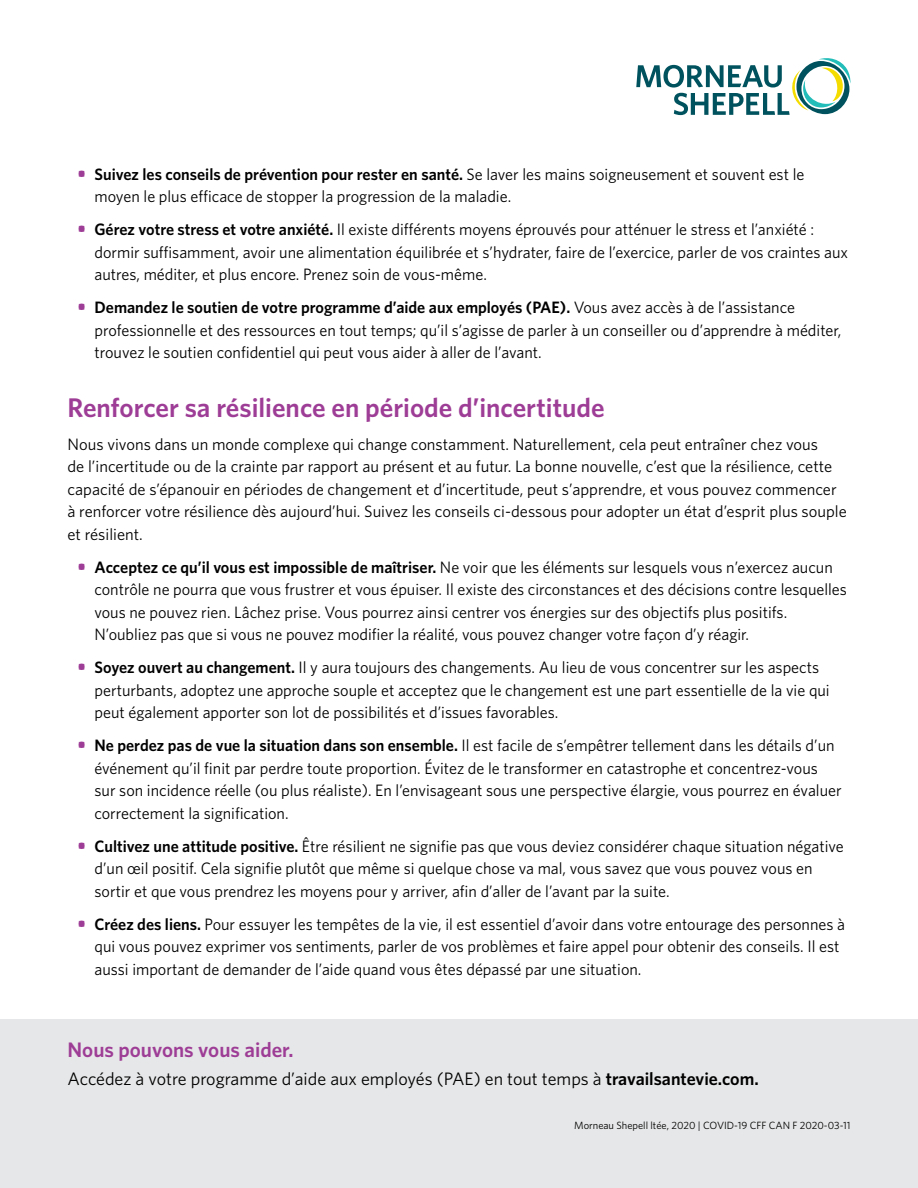
<style>
.page{position:relative;width:918px;height:1188px;background:#fff}
.page>*{position:absolute;margin:0;border:0;box-sizing:border-box;transform-origin:0 0}
.t1{font:600 27px "Whitney";color:#9e3d96}
.t2{font:600 21px "Whitney";color:#9e3d96}
.t3{font:18px "Whitney";color:#000}
.t4{font:16.5px/22.5px "Whitney";color:#000}
.t5{font:10.5px "Whitney";color:#000}
.s1{font-weight:700;font-size:18px;color:#9e3d96}
.s2{font-weight:600}
</style>
<div class="page">
<div style="left:0;top:1019px;width:918px;height:169px;background:#e6e7e8"></div>
<svg style="left:636px;top:58px;width:215px;height:57px"></svg>
<p class="t4" style="left:94px;top:162px;width:711px;text-indent:-17px"><span class="s1">•</span> <span class="s2">Suivez les conseils de prévention pour rester en santé.</span> Se laver les mains soigneusement et souvent est le moyen le plus efficace de stopper la progression de la maladie.</p>
<p class="t4" style="left:94px;top:218px;width:755px;text-indent:-17px"><span class="s1">•</span> <span class="s2">Gérez votre stress et votre anxiété.</span> Il existe différents moyens éprouvés pour atténuer le stress et l’anxiété : dormir suffisamment, avoir une alimentation équilibrée et s’hydrater, faire de l’exercice, parler de vos craintes aux autres, méditer, et plus encore. Prenez soin de vous-même.</p>
<p class="t4" style="left:94px;top:296px;width:748px;text-indent:-17px"><span class="s1">•</span> <span class="s2">Demandez le soutien de votre programme d’aide aux employés (PAE).</span> Vous avez accès à de l’assistance professionnelle et des ressources en tout temps; qu’il s’agisse de parler à un conseiller ou d’apprendre à méditer, trouvez le soutien confidentiel qui peut vous aider à aller de l’avant.</p>
<h1 class="t1" style="left:68px;top:389px;width:539px">Renforcer sa résilience en période d’incertitude</h1>
<p class="t4" style="left:68px;top:432px;width:781px">Nous vivons dans un monde complexe qui change constamment. Naturellement, cela peut entraîner chez vous<br>de l’incertitude ou de la crainte par rapport au présent et au futur. La bonne nouvelle, c’est que la résilience, cette capacité de s’épanouir en périodes de changement et d’incertitude, peut s’apprendre, et vous pouvez commencer à renforcer votre résilience dès aujourd’hui. Suivez les conseils ci-dessous pour adopter un état d’esprit plus souple et résilient.</p>
<p class="t4" style="left:94px;top:555px;width:754px;text-indent:-17px"><span class="s1">•</span> <span class="s2">Acceptez ce qu’il vous est impossible de maîtriser.</span> Ne voir que les éléments sur lesquels vous n’exercez aucun contrôle ne pourra que vous frustrer et vous épuiser. Il existe des circonstances et des décisions contre lesquelles vous ne pouvez rien. Lâchez prise. Vous pourrez ainsi centrer vos énergies sur des objectifs plus positifs.<br>N’oubliez pas que si vous ne pouvez modifier la réalité, vous pouvez changer votre façon d’y réagir.</p>
<p class="t4" style="left:94px;top:656px;width:737px;text-indent:-17px"><span class="s1">•</span> <span class="s2">Soyez ouvert au changement.</span> Il y aura toujours des changements. Au lieu de vous concentrer sur les aspects perturbants, adoptez une approche souple et acceptez que le changement est une part essentielle de la vie qui peut également apporter son lot de possibilités et d’issues favorables.</p>
<p class="t4" style="left:94px;top:734px;width:749px;text-indent:-17px"><span class="s1">•</span> <span class="s2">Ne perdez pas de vue la situation dans son ensemble.</span> Il est facile de s’empêtrer tellement dans les détails d’un événement qu’il finit par perdre toute proportion. Évitez de le transformer en catastrophe et concentrez-vous sur son incidence réelle (ou plus réaliste). En l’envisageant sous une perspective élargie, vous pourrez en évaluer correctement la signification.</p>
<p class="t4" style="left:95px;top:834px;width:751px;text-indent:-17px"><span class="s1">•</span> <span class="s2">Cultivez une attitude positive.</span> Être résilient ne signifie pas que vous deviez considérer chaque situation négative d’un œil positif. Cela signifie plutôt que même si quelque chose va mal, vous savez que vous pouvez vous en sortir et que vous prendrez les moyens pour y arriver, afin d’aller de l’avant par la suite.</p>
<p class="t4" style="left:95px;top:912px;width:752px;text-indent:-17px"><span class="s1">•</span> <span class="s2">Créez des liens.</span> Pour essuyer les tempêtes de la vie, il est essentiel d’avoir dans votre entourage des personnes à qui vous pouvez exprimer vos sentiments, parler de vos problèmes et faire appel pour obtenir des conseils. Il est aussi important de demander de l’aide quand vous êtes dépassé par une situation.</p>
<p class="t2" style="left:68px;top:1036px;width:228px">Nous pouvons vous aider.</p>
<p class="t3" style="left:68px;top:1067px;width:693px">Accédez à votre programme d’aide aux employés (PAE) en tout temps à <span class="s2">travailsantevie.com.</span></p>
<p class="t5" style="left:574px;top:1118px;width:278px">Morneau Shepell ltée, 2020 | COVID-19 CFF CAN F 2020-03-11</p>
</div>
